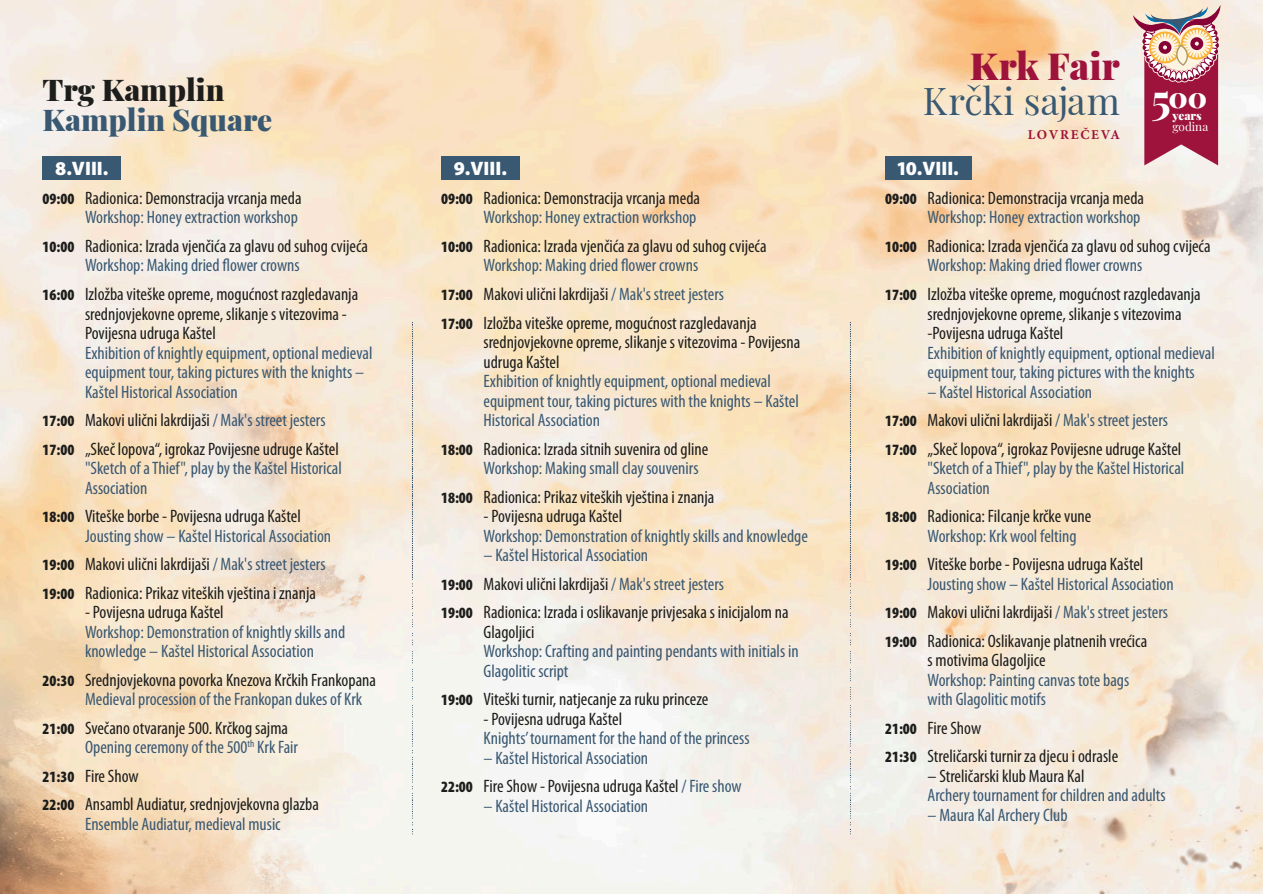
<style>
.page{position:relative;width:1263px;height:894px;background:#fff}
.page>*{position:absolute;margin:0;border:0;box-sizing:border-box;transform-origin:0 0}
.t1{font:37.35px "Playfair Display";color:#395872}
.t2{font:900 37.35px "Playfair Display";color:#9d133c}
.t3{font:900 30px "Playfair Display";color:#395872}
.t4{font:900 30px "Playfair Display";color:#1d1d1b}
.t5{font:900 28.65px "Playfair Display";color:#fff}
.t6{font:900 19.5px "Myriad Pro";color:#fff}
.t7{font:condensed 18px/19.5px "Myriad Pro";color:#1d1d1b}
.t8{font:condensed 18px/19.5px "Myriad Pro";color:#395872}
.t9{font:700 13.5px "Minion Pro";letter-spacing:.125em;color:#9d133c}
.t10{font:11.7px "Playfair Display";color:#fff}
.t11{font:900 11.7px "Playfair Display";color:#fff}
.s1{font-weight:900;font-size:15.75px}
.s2{color:#395872}
.s3{font-weight:900;font-size:15.75px;color:#1d1d1b}
.s4{color:#1d1d1b}
.s5{font-weight:700;font-size:43.05px}
</style>
<div class="page">
<img style="left:0;top:0;width:1263px;height:893px">
<svg style="left:412px;top:158px;width:1px;height:675px"></svg>
<svg style="left:850px;top:158px;width:1px;height:675px"></svg>
<div style="left:43px;top:156px;width:78px;height:24px;background:#395872"></div>
<div style="left:441px;top:156px;width:79px;height:24px;background:#395872"></div>
<div style="left:885px;top:156px;width:86px;height:24px;background:#395872"></div>
<svg style="left:1133px;top:5px;width:88px;height:160px"></svg>
<h2 class="t4" style="left:43px;top:69px;width:184px">Trg Kamplin</h2>
<h2 class="t3" style="left:43px;top:99px;width:231px">Kamplin Square</h2>
<p class="t6" style="left:55px;top:161px;width:55px">8.VIII.</p>
<p class="t7" style="left:43px;top:189px;width:261px;text-align:right"><span class="s1">09:00</span> Radionica: Demonstracija vrcanja meda<br><span class="s2">Workshop: Honey extraction workshop</span></p>
<p class="t7" style="left:85px;top:237px;width:284px;text-indent:-43px"><span class="s1">10:00</span> Radionica: Izrada vjenčića za glavu od suhog cvijeća<br><span class="s2">Workshop: Making dried flower crowns</span></p>
<p class="t7" style="left:85px;top:285px;width:275px;text-indent:-43px"><span class="s1">16:00</span> Izložba viteške opreme, mogućnost razgledavanja srednjovjekovne opreme, slikanje s vitezovima -<br>Povijesna udruga Kaštel</p>
<p class="t8" style="left:85px;top:344px;width:289px">Exhibition of knightly equipment, optional medieval equipment tour, taking pictures with the knights –<br>Kaštel Historical Association</p>
<p class="t7" style="left:43px;top:407px;width:298px;line-height:28.5px"><span class="s1">17:00</span> Makovi ulični lakrdijaši <span class="s2">/ Mak's street jesters<br></span><span class="s1">17:00</span> „Skeč lopova“, igrokaz Povijesne udruge Kaštel</p>
<p class="t8" style="left:85px;top:459px;width:258px">"Sketch of a Thief", play by the Kaštel Historical<br>Association</p>
<p class="t8" style="left:85px;top:507px;width:248px;text-indent:-43px"><span class="s3">18:00</span> <span class="s4">Viteške borbe - Povijesna udruga Kaštel<br></span>Jousting show – Kaštel Historical Association</p>
<p class="t7" style="left:43px;top:551px;width:285px;line-height:28.5px"><span class="s1">19:00</span> Makovi ulični lakrdijaši <span class="s2">/ Mak's street jesters<br></span><span class="s1">19:00</span> Radionica: Prikaz viteških vještina i znanja</p>
<p class="t7" style="left:85px;top:603px;width:140px">- Povijesna udruga Kaštel</p>
<p class="t8" style="left:85px;top:623px;width:262px">Workshop: Demonstration of knightly skills and knowledge – Kaštel Historical Association</p>
<p class="t7" style="left:85px;top:671px;width:293px;text-indent:-43px"><span class="s1">20:30</span> Srednjovjekovna povorka Knezova Krčkih Frankopana<br><span class="s2">Medieval procession of the Frankopan dukes of Krk</span></p>
<p class="t7" style="left:85px;top:719px;width:215px;text-indent:-43px"><span class="s1">21:00</span> Svečano otvaranje 500. Krčkog sajma<br><span class="s2">Opening ceremony of the 500</span><sup>th</sup> <span class="s2">Krk Fair</span></p>
<p class="t7" style="left:43px;top:762px;width:278px;line-height:28.5px"><span class="s1">21:30</span> Fire Show<br><span class="s1">22:00</span> Ansambl Audiatur, srednjovjekovna glazba</p>
<p class="t8" style="left:85px;top:815px;width:197px">Ensemble Audiatur, medieval music</p>
<p class="t6" style="left:454px;top:161px;width:55px">9.VIII.</p>
<p class="t7" style="left:441px;top:189px;width:261px;text-align:right"><span class="s1">09:00</span> Radionica: Demonstracija vrcanja meda<br><span class="s2">Workshop: Honey extraction workshop</span></p>
<p class="t7" style="left:484px;top:237px;width:284px;text-indent:-43px"><span class="s1">10:00</span> Radionica: Izrada vjenčića za glavu od suhog cvijeća<br><span class="s2">Workshop: Making dried flower crowns</span></p>
<p class="t7" style="left:441px;top:281px;width:317px;line-height:28.5px"><span class="s1">17:00</span> Makovi ulični lakrdijaši <span class="s2">/ Mak's street jesters<br></span><span class="s1">17:00</span> Izložba viteške opreme, mogućnost razgledavanja</p>
<p class="t7" style="left:484px;top:333px;width:318px">srednjovjekovne opreme, slikanje s vitezovima - Povijesna udruga Kaštel</p>
<p class="t8" style="left:484px;top:372px;width:317px">Exhibition of knightly equipment, optional medieval equipment tour, taking pictures with the knights – Kaštel<br>Historical Association</p>
<p class="t7" style="left:484px;top:440px;width:226px;text-indent:-43px"><span class="s1">18:00</span> Radionica: Izrada sitnih suvenira od gline<br><span class="s2">Workshop: Making small clay souvenirs</span></p>
<p class="t7" style="left:441px;top:488px;width:275px"><span class="s1">18:00</span> Radionica: Prikaz viteških vještina i znanja</p>
<p class="t7" style="left:484px;top:507px;width:140px">- Povijesna udruga Kaštel</p>
<p class="t8" style="left:484px;top:527px;width:326px">Workshop: Demonstration of knightly skills and knowledge</p>
<p class="t7" style="left:441px;top:542px;width:349px;line-height:28.5px;text-indent:43px"><span class="s2">– Kaštel Historical Association<br></span><span class="s1">19:00</span> Makovi ulični lakrdijaši <span class="s2">/ Mak's street jesters<br></span><span class="s1">19:00</span> Radionica: Izrada i oslikavanje privjesaka s inicijalom na</p>
<p class="t7" style="left:484px;top:623px;width:52px">Glagoljici</p>
<p class="t8" style="left:484px;top:642px;width:317px">Workshop: Crafting and painting pendants with initials in<br>Glagolitic script</p>
<p class="t7" style="left:441px;top:690px;width:269px"><span class="s1">19:00</span> Viteški turnir, natjecanje za ruku princeze</p>
<p class="t7" style="left:484px;top:710px;width:140px">- Povijesna udruga Kaštel</p>
<p class="t8" style="left:484px;top:729px;width:267px">Knights’ tournament for the hand of the princess</p>
<p class="t8" style="left:441px;top:744px;width:302px;line-height:28.5px;text-indent:43px">– Kaštel Historical Association<br><span class="s3">22:00</span> <span class="s4">Fire Show - Povijesna udruga Kaštel</span> / Fire show</p>
<p class="t8" style="left:484px;top:797px;width:166px">– Kaštel Historical Association</p>
<h1 class="t2" style="left:970px;top:39px;width:151px">Krk Fair</h1>
<h1 class="t1" style="left:923px;top:74px;width:198px">Krčki sajam</h1>
<p class="t9" style="left:1028px;top:129px;width:94px">LOVREČEVA</p>
<h3 class="t5" style="left:1151px;top:77px;width:57px"><span class="s5">5</span>00</h3>
<p class="t11" style="left:1172px;top:108px;width:31px">years</p>
<p class="t10" style="left:1172px;top:119px;width:37px">godina</p>
<p class="t6" style="left:898px;top:161px;width:63px">10.VIII.</p>
<p class="t7" style="left:885px;top:189px;width:261px;text-align:right"><span class="s1">09:00</span> Radionica: Demonstracija vrcanja meda<br><span class="s2">Workshop: Honey extraction workshop</span></p>
<p class="t7" style="left:927px;top:237px;width:284px;text-indent:-43px"><span class="s1">10:00</span> Radionica: Izrada vjenčića za glavu od suhog cvijeća<br><span class="s2">Workshop: Making dried flower crowns</span></p>
<p class="t7" style="left:927px;top:285px;width:275px;text-indent:-43px"><span class="s1">17:00</span> Izložba viteške opreme, mogućnost razgledavanja srednjovjekovne opreme, slikanje s vitezovima -Povijesna udruga Kaštel</p>
<p class="t8" style="left:927px;top:344px;width:289px">Exhibition of knightly equipment, optional medieval equipment tour, taking pictures with the knights</p>
<p class="t7" style="left:885px;top:378px;width:298px;line-height:28.5px;text-indent:43px"><span class="s2">– Kaštel Historical Association<br></span><span class="s1">17:00</span> Makovi ulični lakrdijaši <span class="s2">/ Mak's street jesters<br></span><span class="s1">17:00</span> „Skeč lopova“, igrokaz Povijesne udruge Kaštel</p>
<p class="t8" style="left:927px;top:459px;width:258px">"Sketch of a Thief", play by the Kaštel Historical<br>Association</p>
<p class="t7" style="left:927px;top:507px;width:165px;text-indent:-43px"><span class="s1">18:00</span> Radionica: Filcanje krčke vune<br><span class="s2">Workshop: Krk wool felting</span></p>
<p class="t8" style="left:927px;top:555px;width:248px;text-indent:-43px"><span class="s3">19:00</span> <span class="s4">Viteške borbe - Povijesna udruga Kaštel<br></span>Jousting show – Kaštel Historical Association</p>
<p class="t7" style="left:885px;top:599px;width:285px;line-height:28.5px"><span class="s1">19:00</span> Makovi ulični lakrdijaši <span class="s2">/ Mak's street jesters<br></span><span class="s1">19:00</span> Radionica: Oslikavanje platnenih vrećica</p>
<p class="t7" style="left:927px;top:651px;width:119px">s motivima Glagoljice</p>
<p class="t8" style="left:927px;top:671px;width:203px">Workshop: Painting canvas tote bags with Glagolitic motifs</p>
<p class="t7" style="left:885px;top:714px;width:235px;line-height:28.5px"><span class="s1">21:00</span> Fire Show<br><span class="s1">21:30</span> Streličarski turnir za djecu i odrasle</p>
<p class="t7" style="left:927px;top:767px;width:158px">– Streličarski klub Maura Kal</p>
<p class="t8" style="left:927px;top:786px;width:240px">Archery tournament for children and adults</p>
<p class="t8" style="left:927px;top:806px;width:141px">– Maura Kal Archery Club</p>
</div>
